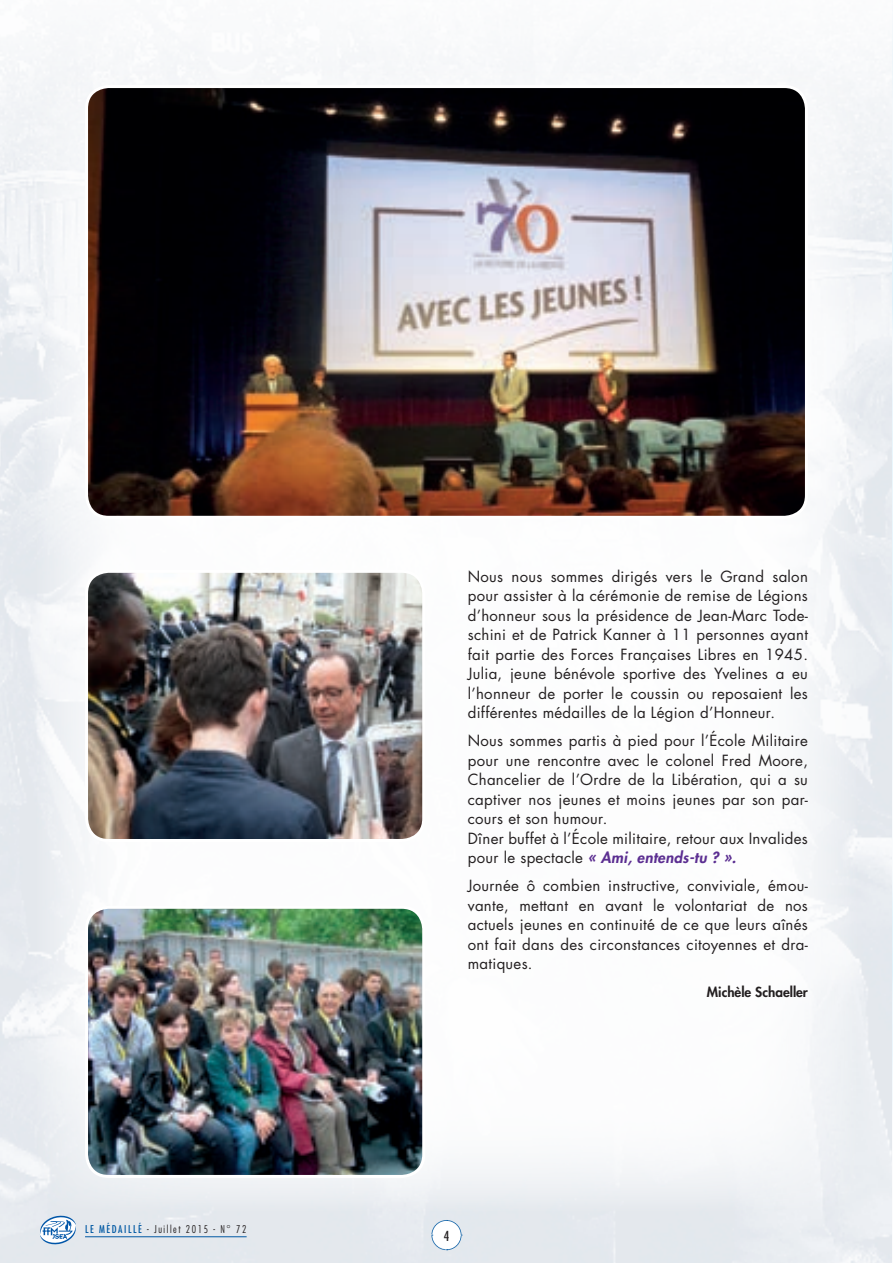
<style>
.page{position:relative;width:893px;height:1263px;background:#fff}
.page>*{position:absolute;margin:0;border:0;box-sizing:border-box;transform-origin:0 0}
.t1{font:15px/19.5px "Futura";letter-spacing:.02em;color:#231f20;text-align:justify}
.t2{font:800 13.5px "Futura";color:#231f20}
.t3{font:condensed 13.5px "Futura";color:#231f20}
.t4{font:300 condensed 10.5px "Futura";letter-spacing:.15em;color:#231f20}
.s1{font-weight:400;color:#0159a3}
.s2{font-weight:800;font-style:italic;color:#5b2e91}
</style>
<div class="page">
<hr style="left:892px;top:0;width:1px;height:1263px;background:#fbfcfd">
<img style="left:87px;top:87px;width:717px;height:428px">
<div style="left:85px;top:85px;width:723px;height:434px;border:3px solid #fff;border-radius:22px"></div>
<img style="left:87px;top:574px;width:334px;height:266px">
<div style="left:85px;top:570px;width:340px;height:272px;border:3px solid #fff;border-radius:22px"></div>
<img style="left:87px;top:910px;width:337px;height:266px">
<div style="left:85px;top:906px;width:340px;height:272px;border:3px solid #fff;border-radius:22px"></div>
<svg style="left:39px;top:1214px;width:38px;height:32px"></svg>
<hr style="left:85px;top:1236px;width:162px;height:1px;background:#0159a3">
<svg style="left:431px;top:1220px;width:31px;height:30px"></svg>
<p class="t4" style="left:85px;top:1223px;width:163px"><span class="s1">LE MÉDAILLÉ</span> - Juillet 2015 - N° 72</p>
<p class="t1" style="left:468px;top:566px;width:342px">Nous nous sommes dirigés vers le Grand salon pour assister à la cérémonie de remise de Légions d’honneur sous la présidence de Jean-Marc Tode&shy;schini et de Patrick Kanner à 11 personnes ayant fait partie des Forces Françaises Libres en 1945.<br>Julia, jeune bénévole sportive des Yvelines a eu l’honneur de porter le coussin ou reposaient les différentes médailles de la Légion d’Honneur.</p>
<p class="t1" style="left:468px;top:731px;width:342px;text-align:left">Nous sommes partis à pied pour l’École Militaire pour une rencontre avec le colonel Fred Moore, Chancelier de l’Ordre de la Libération, qui a su captiver nos jeunes et moins jeunes par son par&shy;cours et son humour.<br>Dîner buffet à l’École militaire, retour aux Invalides pour le spectacle <span class="s2">« Ami, entends-tu ? ».</span></p>
<p class="t1" style="left:468px;top:876px;width:342px">Journée ô combien instructive, conviviale, émou&shy;vante, mettant en avant le volontariat de nos actuels jeunes en continuité de ce que leurs aînés ont fait dans des circonstances citoyennes et dra&shy;matiques.</p>
<p class="t2" style="left:707px;top:983px;width:102px">Michèle Schaeller</p>
<p class="t3" style="left:444px;top:1227px;width:7px">4</p>
</div>
